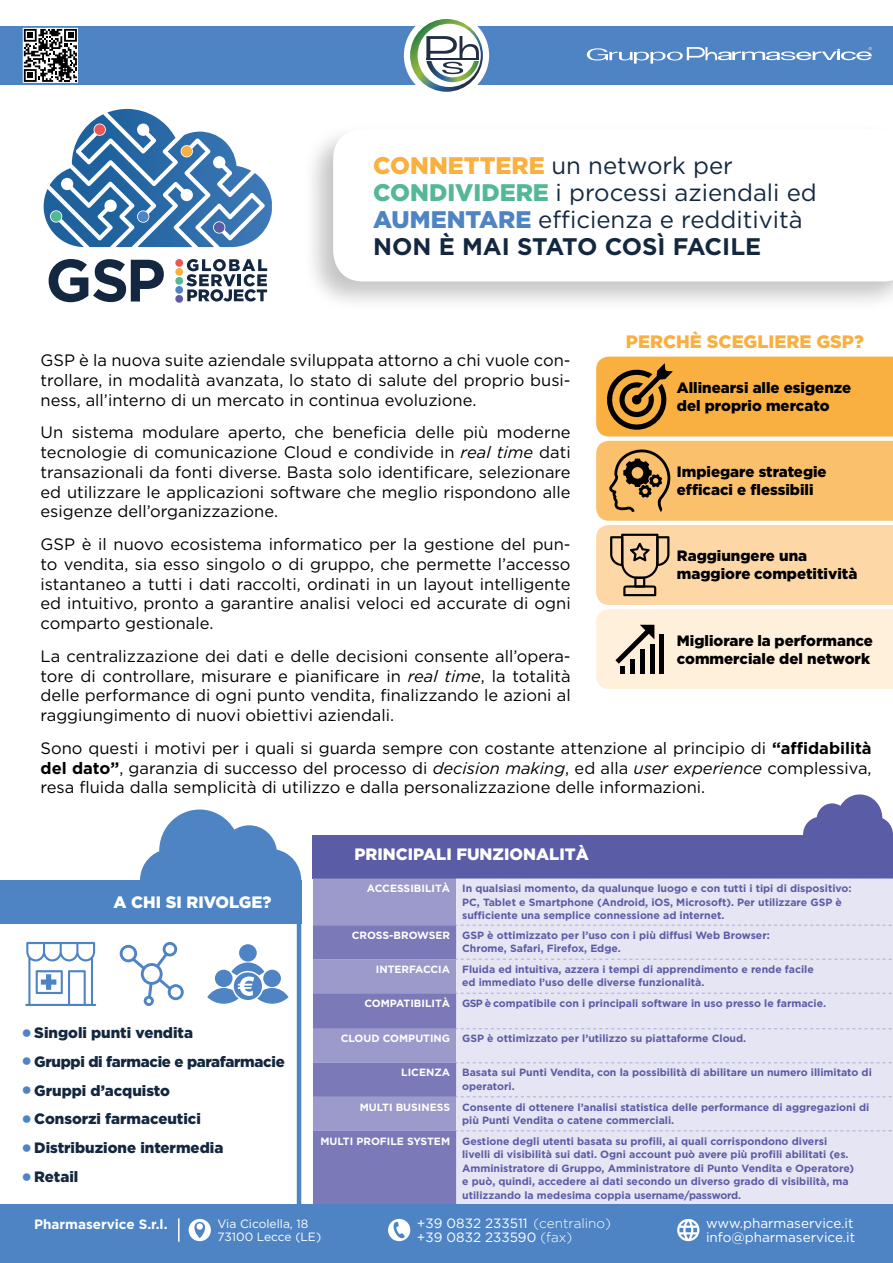
<style>
.page{position:relative;width:893px;height:1263px;background:#fff}
.page>*{position:absolute;margin:0;border:0;box-sizing:border-box;transform-origin:0 0}
.t1{font:24px/27px "Gotham";color:#132840}
.t2{font:900 22.5px/28.8px "Gotham";color:#4f84c4;text-align:justify}
.t3{font:900 18px "Gotham";color:#f9b040}
.t4{font:16.5px/19.8px "Gotham";color:#000;text-align:justify}
.t5{font:900 16.5px "Gotham";color:#fff}
.t6{font:900 15px/18px "Gotham";color:#000}
.t7{font:900 15px/28.8px "Gotham";color:#132840}
.t8{font:13.5px/13.5px "Gotham";color:#fff}
.t9{font:700 13.5px "Gotham";color:#fff}
.t10{font:12px/13.5px "Gotham";color:#fff}
.t11{font:700 10.5px/13.5px "Gotham";color:#5b5ca6}
.s1{font-weight:900;color:#f9b040}
.s2{font-weight:900;color:#54b894}
.s3{font-weight:900;color:#4f84c4}
.s4{font-weight:700}
.s5{font-style:italic}
.s6{color:#fff}
.s7{font-weight:300}
</style>
<div class="page">
<div style="left:0;top:26px;width:893px;height:59px;background:#4f84c4"></div>
<div style="left:404px;top:13px;width:85px;height:85px;background:#fff;border-radius:50%"></div>
<svg style="left:24px;top:29px;width:52px;height:52px"></svg>
<div style="left:21px;top:26px;width:58px;height:58px;border:2px solid #4f84c4"></div>
<svg style="left:587px;top:47px;width:285px;height:17px"></svg>
<svg style="left:410px;top:19px;width:73px;height:73px"></svg>
<svg style="left:803px;top:794px;width:90px;height:41px"></svg>
<svg style="left:140px;top:809px;width:161px;height:71px"></svg>
<div style="left:302px;top:123px;width:591px;height:190px;background:#000;opacity:.23"></div>
<svg style="left:333px;top:129px;width:560px;height:152px"></svg>
<svg style="left:44px;top:109px;width:221px;height:138px"></svg>
<svg style="left:49px;top:259px;width:115px;height:43px"></svg>
<svg style="left:186px;top:259px;width:81px;height:42px"></svg>
<div style="left:175px;top:259px;width:8px;height:8px;background:#eb5854;border-radius:50%"></div>
<div style="left:175px;top:268px;width:8px;height:8px;background:#f9b040;border-radius:50%"></div>
<div style="left:175px;top:277px;width:8px;height:8px;background:#54b894;border-radius:50%"></div>
<div style="left:175px;top:286px;width:8px;height:8px;background:#4f84c4;border-radius:50%"></div>
<div style="left:175px;top:295px;width:8px;height:8px;background:#5b5ca6;border-radius:50%"></div>
<svg style="left:596px;top:357px;width:297px;height:332px"></svg>
<svg style="left:120px;top:942px;width:64px;height:64px"></svg>
<div style="left:0;top:880px;width:301px;height:44px;background:#4f84c4"></div>
<hr style="left:297px;top:924px;width:4px;height:284px;background:#4f84c4">
<div style="left:239px;top:944px;width:18px;height:17px;background:#4f84c4;border-radius:50%"></div>
<svg style="left:207px;top:962px;width:82px;height:42px"></svg>
<svg style="left:25px;top:942px;width:72px;height:64px"></svg>
<div style="left:313px;top:835px;width:580px;height:43px;background:#5b5ca6"></div>
<svg style="left:313px;top:878px;width:580px;height:326px"></svg>
<div style="left:0;top:1204px;width:893px;height:59px;background:#4f84c4"></div>
<svg style="left:189px;top:1219px;width:22px;height:22px"></svg>
<svg style="left:388px;top:1219px;width:22px;height:22px"></svg>
<svg style="left:677px;top:1219px;width:22px;height:22px"></svg>
<hr style="left:178px;top:1218px;width:2px;height:24px;background:#fff">
<h1 class="t1" style="left:373px;top:151px;width:445px"><span class="s1">CONNETTERE</span> un network per<br><span class="s2">CONDIVIDERE</span> i processi aziendali ed<br><span class="s3">AUMENTARE</span> efficienza e redditività<br><span class="s4">NON È MAI STATO COSÌ FACILE</span></h1>
<p class="t3" style="left:626px;top:331px;width:239px">PERCHÈ SCEGLIERE GSP?</p>
<p class="t4" style="left:41px;top:350px;width:532px">GSP è la nuova suite aziendale sviluppata attorno a chi vuole con&shy;trollare, in modalità avanzata, lo stato di salute del proprio busi&shy;ness, all’interno di un mercato in continua evoluzione.</p>
<p class="t4" style="left:41px;top:422px;width:532px">Un sistema modulare aperto, che beneficia delle più moderne tecnologie di comunicazione Cloud e condivide in <span class="s5">real time</span> dati transazionali da fonti diverse. Basta solo identificare, selezionare ed utilizzare le applicazioni software che meglio rispondono alle esigenze dell’organizzazione.</p>
<p class="t4" style="left:41px;top:534px;width:532px">GSP è il nuovo ecosistema informatico per la gestione del pun&shy;to vendita, sia esso singolo o di gruppo, che permette l’accesso istantaneo a tutti i dati raccolti, ordinati in un layout intelligente ed intuitivo, pronto a garantire analisi veloci ed accurate di ogni comparto gestionale.</p>
<p class="t4" style="left:41px;top:646px;width:532px">La centralizzazione dei dati e delle decisioni consente all’opera&shy;tore di controllare, misurare e pianificare in <span class="s5">real time</span>, la totalità delle performance di ogni punto vendita, finalizzando le azioni al raggiungimento di nuovi obiettivi aziendali.</p>
<p class="t4" style="left:41px;top:738px;width:833px">Sono questi i motivi per i quali si guarda sempre con costante attenzione al principio di <span class="s4">“affidabilità del dato”</span>, garanzia di successo del processo di <span class="s5">decision making</span>, ed alla <span class="s5">user experience</span> complessiva, resa fluida dalla semplicità di utilizzo e dalla personalizzazione delle informazioni.</p>
<p class="t6" style="left:677px;top:378px;width:176px">Allinearsi alle esigenze del proprio mercato</p>
<p class="t6" style="left:677px;top:462px;width:151px">Impiegare strategie efficaci e flessibili</p>
<p class="t6" style="left:677px;top:547px;width:182px">Raggiungere una maggiore competitività</p>
<p class="t6" style="left:677px;top:631px;width:197px">Migliorare la performance commerciale del network</p>
<p class="t5" style="left:113px;top:893px;width:159px">A CHI SI RIVOLGE?</p>
<p class="t7" style="left:34px;top:1018px;width:252px">Singoli punti vendita<br>Gruppi di farmacie e parafarmacie<br>Gruppi d’acquisto<br>Consorzi farmaceutici<br>Distribuzione intermedia<br>Retail</p>
<h2 class="t2" style="left:21px;top:1018px;width:13px">• • • • • •</h2>
<p class="t5" style="left:354px;top:844px;width:236px">PRINCIPALI FUNZIONALITÀ</p>
<p class="t11" style="left:462px;top:881px;width:391px;text-indent:-95px"><span class="s6">ACCESSIBILITÀ</span> In qualsiasi momento, da qualunque luogo e con tutti i tipi di dispositivo:<br>PC, Tablet e Smartphone (Android, iOS, Microsoft). Per utilizzare GSP è sufficiente una semplice connessione ad internet.</p>
<p class="t11" style="left:462px;top:928px;width:309px;text-indent:-110px"><span class="s6">CROSS-BROWSER</span> GSP è ottimizzato per l’uso con i più diffusi Web Browser:<br>Chrome, Safari, Firefox, Edge.</p>
<p class="t11" style="left:462px;top:962px;width:353px;text-indent:-86px"><span class="s6">INTERFACCIA</span> Fluida ed intuitiva, azzera i tempi di apprendimento e rende facile ed immediato l’uso delle diverse funzionalità.</p>
<p class="t11" style="left:364px;top:996px;width:463px"><span class="s6">COMPATIBILITÀ</span> GSP è compatibile con i principali software in uso presso le farmacie.</p>
<p class="t11" style="left:341px;top:1032px;width:407px"><span class="s6">CLOUD COMPUTING</span> GSP è ottimizzato per l’utilizzo su piattaforme Cloud.</p>
<p class="t11" style="left:462px;top:1066px;width:411px;text-indent:-61px"><span class="s6">LICENZA</span> Basata sui Punti Vendita, con la possibilità di abilitare un numero illimitato di operatori.</p>
<p class="t11" style="left:462px;top:1100px;width:409px;text-indent:-102px"><span class="s6">MULTI BUSINESS</span> Consente di ottenere l’analisi statistica delle performance di aggregazioni di più Punti Vendita o catene commerciali.</p>
<p class="t11" style="left:462px;top:1134px;width:394px;text-indent:-142px"><span class="s6">MULTI PROFILE SYSTEM</span> Gestione degli utenti basata su profili, ai quali corrispondono diversi livelli di visibilità sui dati. Ogni account può avere più profili abilitati (es.<br>Amministratore di Gruppo, Amministratore di Punto Vendita e Operatore) e può, quindi, accedere ai dati secondo un diverso grado di visibilità, ma utilizzando la medesima coppia username/password.</p>
<p class="t9" style="left:34px;top:1216px;width:135px">Pharmaservice S.r.l.</p>
<p class="t10" style="left:218px;top:1216px;width:105px">Via Cicolella, 18<br>73100 Lecce (LE)</p>
<p class="t8" style="left:417px;top:1216px;width:196px">+39 0832 233511 <span class="s7">(centralino) </span>+39 0832 233590 <span class="s7">(fax)</span></p>
<p class="t8" style="left:706px;top:1216px;width:151px">www.pharmaservice.it info@pharmaservice.it</p>
</div>
